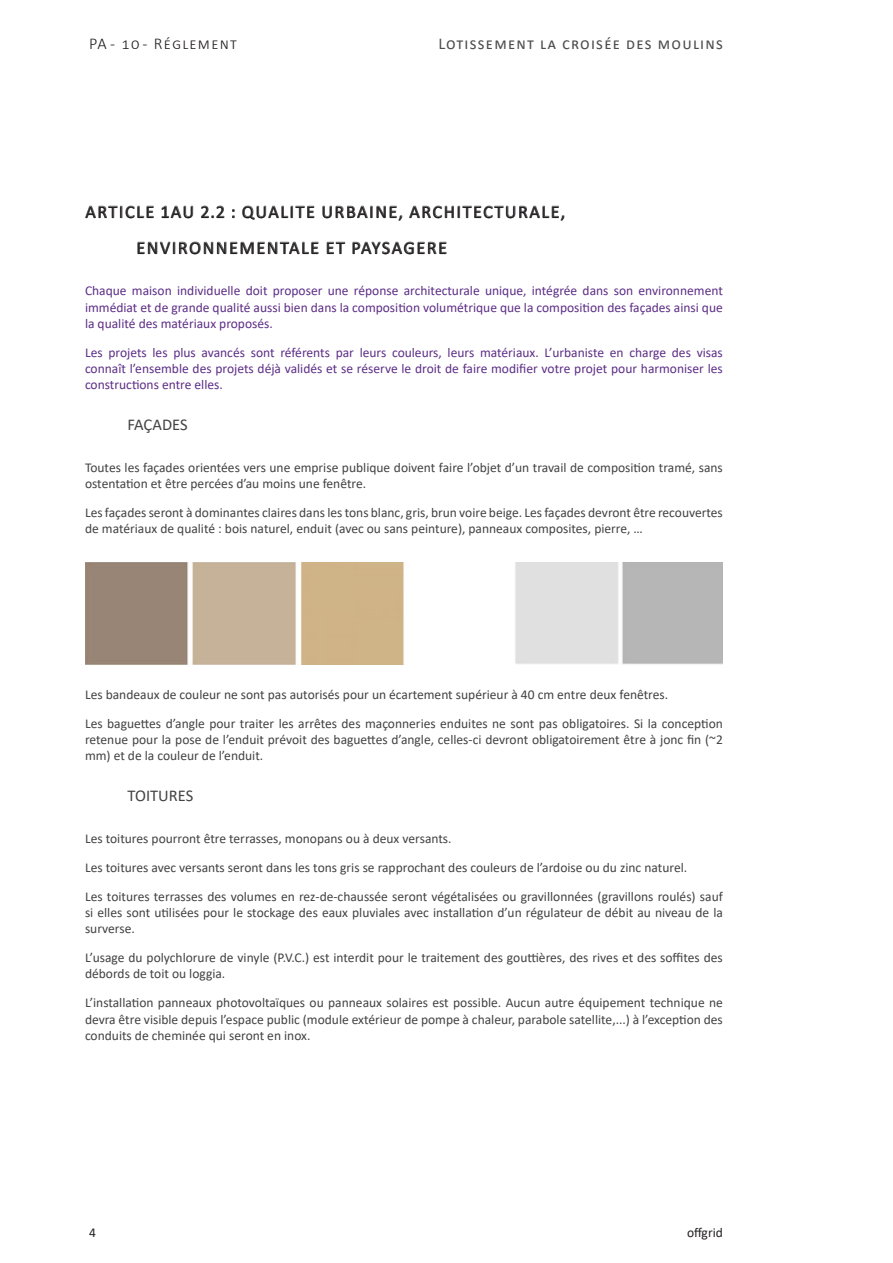
<style>
.page{position:relative;width:893px;height:1263px;background:#fff}
.page>*{position:absolute;margin:0;border:0;box-sizing:border-box;transform-origin:0 0}
.titre_premier{font:18px/36px "Calibri";letter-spacing:.09em;color:#231f20}
.t1{font:16.5px "Calibri";letter-spacing:.075em;color:#4d4d4d}
.tittre_second{font:16.5px "Calibri";color:#424242}
.t2{font:300 16.5px "Calibri";letter-spacing:.075em;color:#231f20}
.texte{font:13.5px/16.2px "Calibri";color:#424242}
.texte-2{font:13.5px/16.2px "Calibri";color:#5d2e86;text-align:justify}
.t3{font:13.5px "Calibri";color:#231f20}
</style>
<div class="page">
<svg style="left:85px;top:205px;width:69px;height:14px"></svg>
<svg style="left:162px;top:205px;width:31px;height:14px"></svg>
<svg style="left:201px;top:206px;width:23px;height:12px"></svg>
<svg style="left:232px;top:209px;width:3px;height:9px"></svg>
<svg style="left:242px;top:205px;width:72px;height:15px"></svg>
<svg style="left:323px;top:205px;width:79px;height:16px"></svg>
<svg style="left:409px;top:205px;width:155px;height:16px"></svg>
<svg style="left:138px;top:241px;width:180px;height:14px"></svg>
<svg style="left:327px;top:242px;width:18px;height:12px"></svg>
<svg style="left:353px;top:241px;width:93px;height:14px"></svg>
<img style="left:85px;top:562px;width:638px;height:102px">
<p class="t2" style="left:89px;top:33px;width:149px">PA - 10 - Réglement</p>
<p class="t1" style="left:438px;top:32px;width:286px">Lotissement la croisée des moulins</p>
<p class="titre_premier" style="left:136px;top:193px;width:430px;text-indent:-51px">ARTICLE 1AU 2.2 : QUALITE URBAINE, ARCHITECTURALE,<br>ENVIRONNEMENTALE ET PAYSAGERE</p>
<p class="texte-2" style="left:85px;top:282px;width:639px">Chaque maison individuelle doit proposer une réponse architecturale unique, intégrée dans son environnement immédiat et de grande qualité aussi bien dans la composition volumétrique que la composition des façades ainsi que la qualité des matériaux proposés.</p>
<p class="texte-2" style="left:85px;top:344px;width:639px">Les projets les plus avancés sont référents par leurs couleurs, leurs matériaux. L’urbaniste en charge des visas connaît l’ensemble des projets déjà validés et se réserve le droit de faire modifier votre projet pour harmoniser les constructions entre elles.</p>
<p class="tittre_second" style="left:128px;top:413px;width:62px">FAÇADES</p>
<p class="texte" style="left:85px;top:459px;width:639px">Toutes les façades orientées vers une emprise publique doivent faire l’objet d’un travail de composition tramé, sans ostentation et être percées d’au moins une fenêtre.</p>
<p class="texte" style="left:85px;top:504px;width:639px">Les façades seront à dominantes claires dans les tons blanc, gris, brun voire beige. Les façades devront être recouvertes de matériaux de qualité : bois naturel, enduit (avec ou sans peinture), panneaux composites, pierre, …</p>
<p class="texte" style="left:85px;top:686px;width:585px">Les bandeaux de couleur ne sont pas autorisés pour un écartement supérieur à 40 cm entre deux fenêtres.</p>
<p class="texte" style="left:85px;top:715px;width:639px;text-align:justify">Les baguettes d’angle pour traiter les arrêtes des maçonneries enduites ne sont pas obligatoires. Si la conception retenue pour la pose de l’enduit prévoit des baguettes d’angle, celles-ci devront obligatoirement être à jonc fin (~2 mm) et de la couleur de l’enduit.</p>
<p class="tittre_second" style="left:128px;top:784px;width:67px">TOITURES</p>
<p class="texte" style="left:85px;top:830px;width:368px">Les toitures pourront être terrasses, monopans ou à deux versants.</p>
<p class="texte" style="left:85px;top:859px;width:604px">Les toitures avec versants seront dans les tons gris se rapprochant des couleurs de l’ardoise ou du zinc naturel.</p>
<p class="texte" style="left:85px;top:888px;width:639px;text-align:justify">Les toitures terrasses des volumes en rez-de-chaussée seront végétalisées ou gravillonnées (gravillons roulés) sauf si elles sont utilisées pour le stockage des eaux pluviales avec installation d’un régulateur de débit au niveau de la surverse.</p>
<p class="texte" style="left:85px;top:949px;width:639px">L’usage du polychlorure de vinyle (P.V.C.) est interdit pour le traitement des gouttières, des rives et des soffites des débords de toit ou loggia.</p>
<p class="texte" style="left:85px;top:994px;width:639px;text-align:justify">L’installation panneaux photovoltaïques ou panneaux solaires est possible. Aucun autre équipement technique ne devra être visible depuis l’espace public (module extérieur de pompe à chaleur, parabole satellite,...) à l’exception des conduits de cheminée qui seront en inox.</p>
<p class="t3" style="left:89px;top:1223px;width:8px">4</p>
<p class="t3" style="left:687px;top:1223px;width:37px">offgrid</p>
</div>
